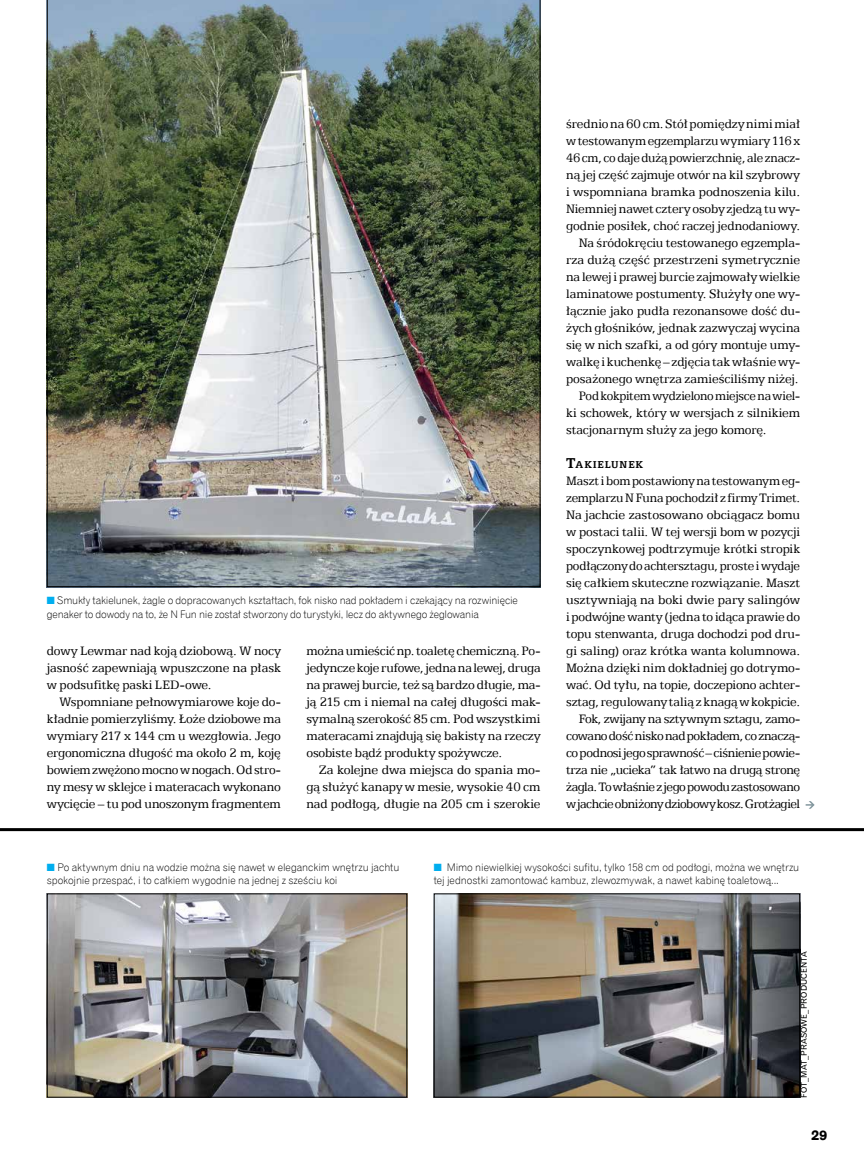
<style>
.page{position:relative;width:864px;height:1170px;background:#fff}
.page>*{position:absolute;margin:0;border:0;box-sizing:border-box;transform-origin:0 0}
.t1{font:13.8px/17px "Egyptian 505 EU";letter-spacing:-.01em;color:#000;text-align:justify}
.t2{font:13.8px/17px "Egyptian 505 EU";letter-spacing:-.01em;color:#000;text-align:right;scale:.95 1}
.t3{font:13.8px "Egyptian 505 EU";letter-spacing:-.01em;color:#000;scale:.94 1}
.t4{font:13.8px "Gothic 725 Blk EU";color:#000}
.t5{font:700 11.4px "Egyptian 505 EU";letter-spacing:.075em;color:#000}
.t6{font:10.5px/13.5px "Gothic 720 Lt EU";letter-spacing:-.01em;color:#000}
.t7{font:8.25px "Gothic 720 EU";letter-spacing:.015em;color:#000}
.s1{color:#00aeef}
.s2{font-size:16.2px}
</style>
<div class="page">
<img style="left:47px;top:0;width:493px;height:587px">
<img style="left:49px;top:895px;width:356px;height:200px">
<div style="left:47px;top:893px;width:360px;height:204px;border:1px solid #000"></div>
<img style="left:435px;top:895px;width:362px;height:200px">
<div style="left:433px;top:893px;width:366px;height:204px;border:1px solid #000"></div>
<svg style="left:805px;top:801px;width:9px;height:7px"></svg>
<hr style="left:0;top:828px;width:863px;height:3px;background:#000">
<p class="t6" style="left:47px;top:593px;width:472px"><span class="s1">■</span> Smukły takielunek, żagle o dopracowanych kształtach, fok nisko nad pokładem i czekający na rozwinięcie genaker to dowody na to, że N Fun nie został stworzony do turystyki, lecz do aktywnego żeglowania</p>
<p class="t1" style="left:47px;top:642px;width:235px">dowy Lewmar nad koją dziobową. W nocy jasność zapewniają wpuszczone na płask w podsufitkę paski LED-owe.</p>
<p class="t1" style="left:47px;top:693px;width:235px;text-indent:13px">Wspomniane pełnowymiarowe koje do&shy;kładnie pomierzyliśmy. Łoże dziobowe ma wymiary 217 x 144 cm u wezgłowia. Jego ergonomiczna długość ma około 2 m, koję bowiem zwężono mocno w nogach. Od stro&shy;ny mesy w sklejce i materacach wykonano wycięcie – tu pod unoszonym fragmentem</p>
<p class="t1" style="left:306px;top:642px;width:235px">można umieścić np. toaletę chemiczną. Po&shy;jedyncze koje rufowe, jedna na lewej, druga na prawej burcie, też są bardzo długie, ma&shy;ją 215 cm i niemal na całej długości mak&shy;symalną szerokość 85 cm. Pod wszystkimi materacami znajdują się bakisty na rzeczy osobiste bądź produkty spożywcze.</p>
<p class="t1" style="left:306px;top:761px;width:235px;text-indent:13px">Za kolejne dwa miejsca do spania mo&shy;gą służyć kanapy w mesie, wysokie 40 cm nad podłogą, długie na 205 cm i szerokie</p>
<p class="t1" style="left:566px;top:115px;width:235px">średnio na 60 cm. Stół pomiędzy nimi miał</p>
<p class="t2" style="left:566px;top:132px;width:248px">w testowanym egzemplarzu wymiary 116 x</p>
<p class="t3" style="left:566px;top:149px;width:250px">46 cm, co daje dużą powierzchnię, ale znacz-</p>
<p class="t1" style="left:566px;top:166px;width:235px">ną jej część zajmuje otwór na kil szybrowy</p>
<p class="t1" style="left:566px;top:183px;width:235px">i wspomniana bramka podnoszenia kilu.</p>
<p class="t1" style="left:566px;top:200px;width:235px">Niemniej nawet cztery osoby zjedzą tu wy-</p>
<p class="t1" style="left:566px;top:217px;width:235px">godnie posiłek, choć raczej jednodaniowy.</p>
<p class="t1" style="left:578px;top:234px;width:223px">Na śródokręciu testowanego egzempla-</p>
<p class="t1" style="left:566px;top:251px;width:235px">rza dużą część przestrzeni symetrycznie</p>
<p class="t1" style="left:566px;top:268px;width:235px">na lewej i prawej burcie zajmowały wielkie</p>
<p class="t1" style="left:566px;top:285px;width:235px">laminatowe postumenty. Służyły one wy-</p>
<p class="t1" style="left:566px;top:302px;width:235px">łącznie jako pudła rezonansowe dość du-</p>
<p class="t1" style="left:566px;top:319px;width:235px">żych głośników, jednak zazwyczaj wycina</p>
<p class="t1" style="left:566px;top:336px;width:235px">się w nich szafki, a od góry montuje umy-</p>
<p class="t1" style="left:566px;top:353px;width:235px">walkę i kuchenkę – zdjęcia tak właśnie wy-</p>
<p class="t1" style="left:566px;top:370px;width:234px">posażonego wnętrza zamieściliśmy niżej.</p>
<p class="t3" style="left:578px;top:387px;width:237px">Pod kokpitem wydzielono miejsce na wiel-</p>
<p class="t1" style="left:566px;top:404px;width:235px">ki schowek, który w wersjach z silnikiem</p>
<p class="t1" style="left:566px;top:421px;width:202px">stacjonarnym służy za jego komorę.</p>
<p class="t5" style="left:566px;top:458px;width:78px"><span class="s2">T</span>AKIELUNEK</p>
<p class="t2" style="left:566px;top:472px;width:248px">Maszt i bom postawiony na testowanym eg&shy;zemplarzu N Funa pochodził z firmy Trimet.<br>Na jachcie zastosowano obciągacz bomu w postaci talii. W tej wersji bom w pozycji spoczynkowej podtrzymuje krótki stropik podłączony do achtersztagu, proste i wydaje się całkiem skuteczne rozwiązanie. Maszt usztywniają na boki dwie pary salingów i podwójne wanty (jedna to idąca prawie do topu stenwanta, druga dochodzi pod dru&shy;gi saling) oraz krótka wanta kolumnowa.<br>Można dzięki nim dokładniej go dotrymo&shy;wać. Od tyłu, na topie, doczepiono achter&shy;sztag, regulowany talią z knagą w kokpicie.<br>Fok, zwijany na sztywnym sztagu, zamo&shy;cowano dość nisko nad pokładem, co znaczą&shy;co podnosi jego sprawność – ciśnienie powie&shy;trza nie „ucieka” tak łatwo na drugą stronę żagla. To właśnie z jego powodu zastosowano w jachcie obniżony dziobowy kosz. Grotżagiel</p>
<p class="t6" style="left:47px;top:860px;width:354px"><span class="s1">■</span> Po aktywnym dniu na wodzie można się nawet w eleganckim wnętrzu jachtu spokojnie przespać, i to całkiem wygodnie na jednej z sześciu koi</p>
<p class="t6" style="left:433px;top:860px;width:367px"><span class="s1">■</span> Mimo niewielkiej wysokości sufitu, tylko 158 cm od podłogi, można we wnętrzu tej jednostki zamontować kambuz, zlewozmywak, a nawet kabinę toaletową...</p>
<p class="t7" style="left:798px;top:1097px;width:148px;rotate:-90deg">FOT_MAT_PRASOWE_PRODUCENTA</p>
<p class="t4" style="left:810px;top:1126px;width:18px">29</p>
</div>
